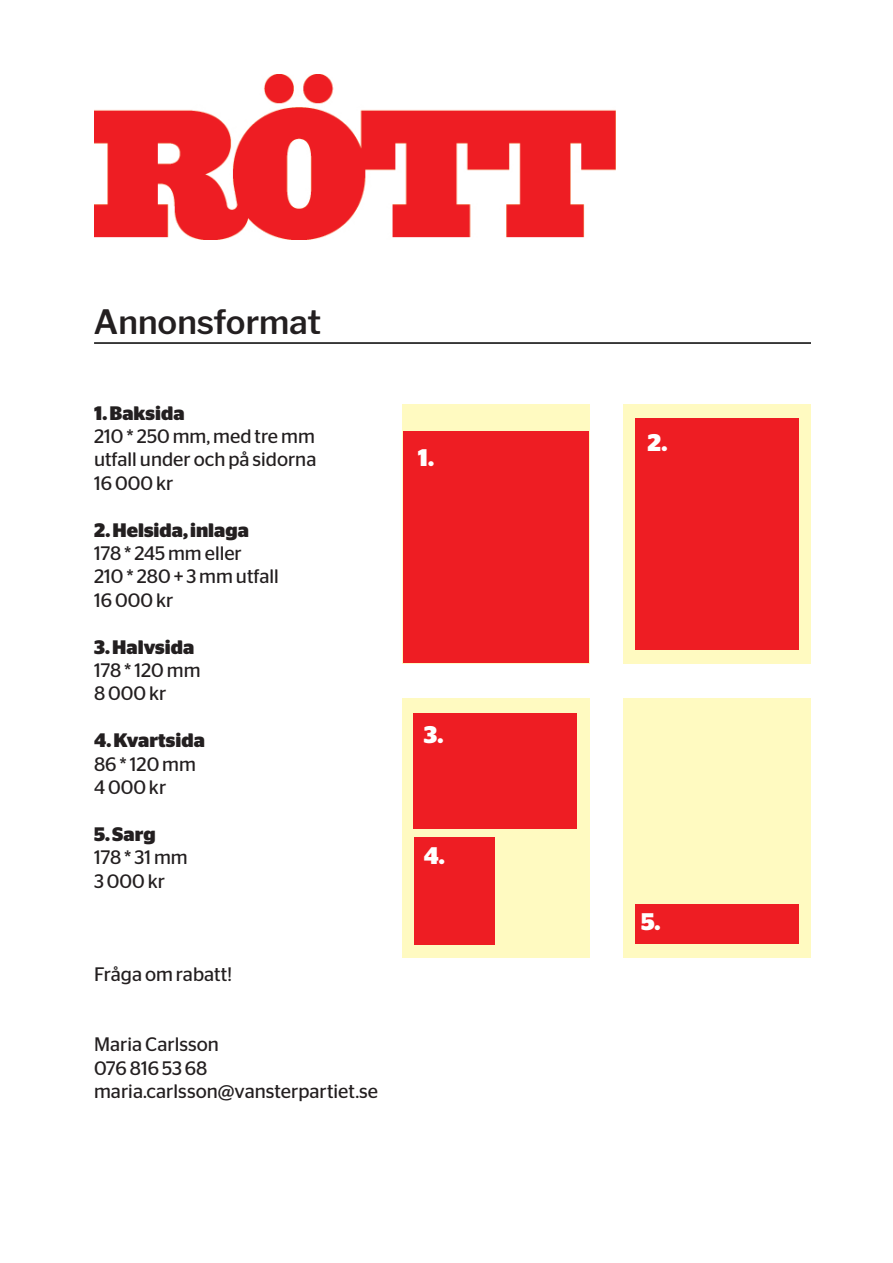
<style>
.page{position:relative;width:893px;height:1263px;background:#fff}
.page>*{position:absolute;margin:0;border:0;box-sizing:border-box;transform-origin:0 0}
.t1{font:600 33px "Libre Franklin";color:#231f20}
.t2{font:700 24px "Stag Sans";color:#fff}
.t3{font:19.5px "Stag Sans";color:#231f20}
.t4{font:700 19.5px "Stag Sans";color:#231f20}
</style>
<div class="page">
<img style="left:94px;top:74px;width:521px;height:165px">
<div style="left:403px;top:405px;width:187px;height:259px;background:#fffac1"></div>
<div style="left:623px;top:405px;width:188px;height:259px;background:#fffac1"></div>
<div style="left:403px;top:699px;width:187px;height:259px;background:#fffac1"></div>
<div style="left:623px;top:699px;width:188px;height:259px;background:#fffac1"></div>
<div style="left:403px;top:432px;width:186px;height:231px;background:#ee1d23"></div>
<div style="left:635px;top:419px;width:163px;height:231px;background:#ee1d23"></div>
<div style="left:413px;top:713px;width:163px;height:115px;background:#ee1d23"></div>
<div style="left:635px;top:904px;width:163px;height:40px;background:#ee1d23"></div>
<div style="left:414px;top:838px;width:81px;height:107px;background:#ee1d23"></div>
<hr style="left:94px;top:342px;width:717px;height:2px;background:#000">
<p class="t1" style="left:94px;top:296px;width:229px">Annonsformat</p>
<p class="t4" style="left:94px;top:401px;width:92px">1. Baksida</p>
<p class="t3" style="left:94px;top:425px;width:222px">210 * 250 mm, med tre mm</p>
<p class="t3" style="left:94px;top:449px;width:224px">utfall under och på sidorna</p>
<p class="t3" style="left:94px;top:472px;width:81px">16 000 kr</p>
<p class="t4" style="left:94px;top:518px;width:156px">2. Helsida, inlaga</p>
<p class="t3" style="left:94px;top:542px;width:149px">178 * 245 mm eller</p>
<p class="t3" style="left:94px;top:566px;width:186px">210 * 280 + 3 mm utfall</p>
<p class="t3" style="left:94px;top:589px;width:81px">16 000 kr</p>
<p class="t4" style="left:94px;top:635px;width:102px">3. Halvsida</p>
<p class="t3" style="left:94px;top:659px;width:108px">178 * 120 mm</p>
<p class="t3" style="left:94px;top:683px;width:74px">8 000 kr</p>
<p class="t4" style="left:94px;top:729px;width:112px">4. Kvartsida</p>
<p class="t3" style="left:94px;top:753px;width:103px">86 * 120 mm</p>
<p class="t3" style="left:94px;top:776px;width:74px">4 000 kr</p>
<p class="t4" style="left:94px;top:823px;width:63px">5. Sarg</p>
<p class="t3" style="left:94px;top:846px;width:95px">178 * 31 mm</p>
<p class="t3" style="left:94px;top:870px;width:73px">3 000 kr</p>
<p class="t3" style="left:94px;top:963px;width:140px">Fråga om rabatt!</p>
<p class="t3" style="left:94px;top:1034px;width:126px">Maria Carlsson</p>
<p class="t3" style="left:94px;top:1057px;width:115px">076 816 53 68</p>
<p class="t3" style="left:94px;top:1080px;width:286px">maria.carlsson@vansterpartiet.se</p>
<p class="t2" style="left:418px;top:444px;width:18px">1.</p>
<p class="t2" style="left:424px;top:721px;width:21px">3.</p>
<p class="t2" style="left:424px;top:841px;width:23px">4.</p>
<p class="t2" style="left:647px;top:429px;width:22px">2.</p>
<p class="t2" style="left:641px;top:908px;width:21px">5.</p>
</div>
